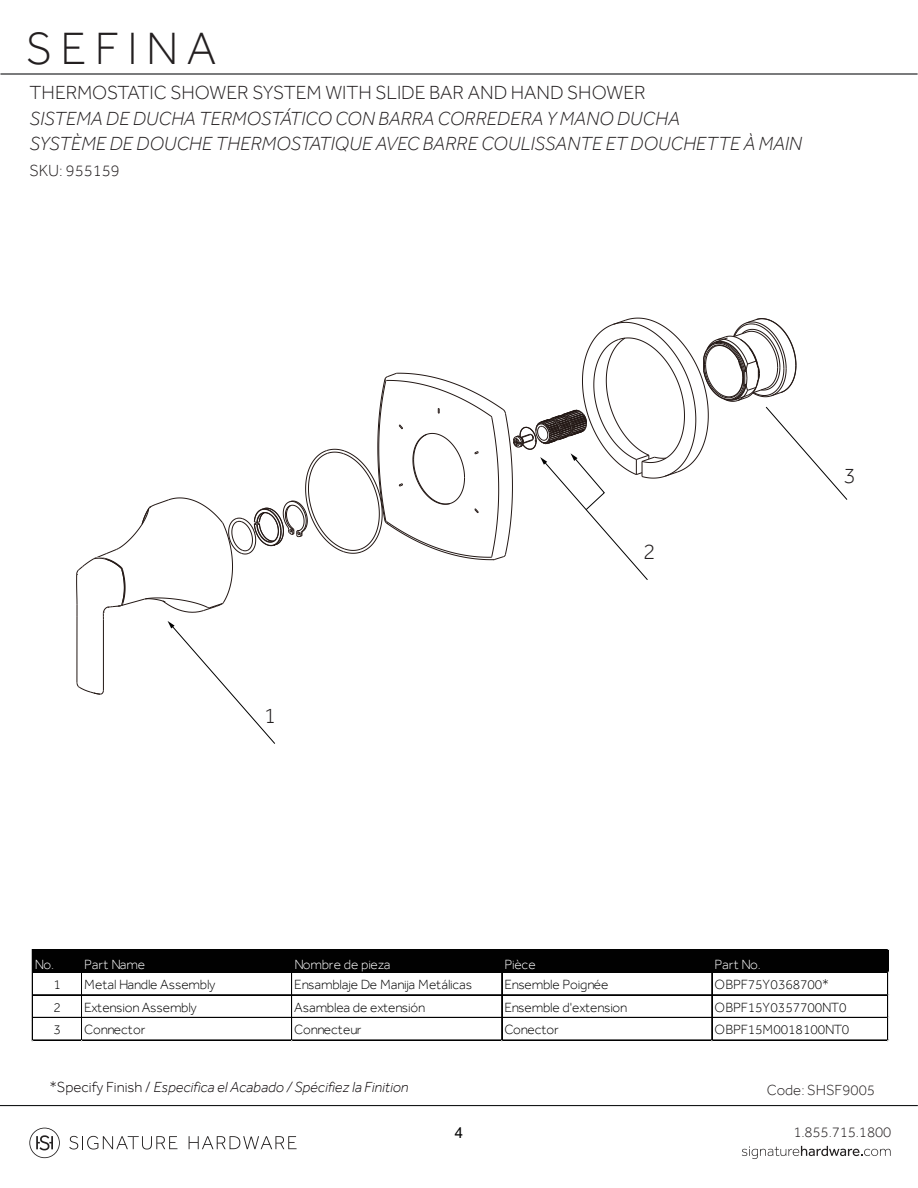
<style>
.page{position:relative;width:918px;height:1188px;background:#fff}
.page>*{position:absolute;margin:0;border:0;box-sizing:border-box;transform-origin:0 0}
.t1{font:300 46.5px "Effra";letter-spacing:.18em;color:#231f20}
.t2{font:300 22.5px "Effra";color:#231f20}
.t3{font:italic 300 19.5px/25.5px "Effra";color:#231f20}
.t4{font:300 19.5px "Effra";color:#231f20}
.t5{font:300 16.5px "Effra";color:#231f20}
.t6{font:italic 300 15px "Effra";color:#070204}
.t7{font:300 15px "Effra";letter-spacing:-.01em;color:#231f20}
.t8{font:300 15px "Effra";color:#252020}
.t9{font:15px "Arial";color:#010101}
.t10{font:300 13.65px "Effra";letter-spacing:-.005em;color:#010101}
.t11{font:300 13.65px "Effra";letter-spacing:-.005em;color:#fff}
.s1{font-style:normal}
.s2{color:#231f20}
</style>
<div class="page">
<svg style="left:29px;top:1128px;width:31px;height:30px"></svg>
<svg style="left:69px;top:1136px;width:108px;height:14px"></svg>
<svg style="left:189px;top:1136px;width:108px;height:13px"></svg>
<hr style="left:0;top:1105px;width:918px;height:1px;background:#151718">
<svg style="left:742px;top:1146px;width:149px;height:13px"></svg>
<div style="left:33px;top:950px;width:855px;height:23px;background:#010101"></div>
<hr style="left:33px;top:949px;width:855px;height:1px;background:#010101">
<hr style="left:33px;top:994px;width:855px;height:1px;background:#010101">
<hr style="left:33px;top:995px;width:855px;height:1px;background:#010101">
<hr style="left:33px;top:1017px;width:855px;height:1px;background:#010101">
<hr style="left:32px;top:950px;width:1px;height:91px;background:#010101">
<hr style="left:81px;top:950px;width:1px;height:91px;background:#010101">
<hr style="left:82px;top:950px;width:1px;height:91px;background:#010101">
<hr style="left:291px;top:950px;width:1px;height:91px;background:#010101">
<hr style="left:292px;top:950px;width:1px;height:91px;background:#010101">
<hr style="left:501px;top:950px;width:1px;height:91px;background:#010101">
<hr style="left:502px;top:950px;width:1px;height:91px;background:#010101">
<hr style="left:712px;top:950px;width:1px;height:91px;background:#010101">
<hr style="left:33px;top:1040px;width:855px;height:1px;background:#010101">
<hr style="left:887px;top:950px;width:1px;height:91px;background:#010101">
<hr style="left:888px;top:950px;width:1px;height:91px;background:#010101">
<svg style="left:76px;top:318px;width:772px;height:426px"></svg>
<hr style="left:0;top:73px;width:918px;height:2px;background:#151718">
<h1 class="t1" style="left:26px;top:20px;width:192px">SEFINA</h1>
<h3 class="t4" style="left:30px;top:81px;width:618px">THERMOSTATIC SHOWER SYSTEM WITH SLIDE BAR AND HAND SHOWER</h3>
<h3 class="t3" style="left:30px;top:105px;width:774px">SISTEMA DE DUCHA TERMOSTÁTICO CON BARRA CORREDERA Y MANO DUCHA<br>SYSTÈME DE DOUCHE THERMOSTATIQUE AVEC BARRE COULISSANTE ET DOUCHETTE À MAIN</h3>
<p class="t5" style="left:30px;top:160px;width:92px">SKU: 955159</p>
<h2 class="t2" style="left:264px;top:702px;width:14px">1</h2>
<h2 class="t2" style="left:643px;top:538px;width:14px">2</h2>
<h2 class="t2" style="left:844px;top:462px;width:14px">3</h2>
<p class="t11" style="left:35px;top:957px;width:112px">No. Part Name</p>
<p class="t11" style="left:294px;top:957px;width:98px">Nombre de pieza</p>
<p class="t11" style="left:504px;top:957px;width:33px">Pièce</p>
<p class="t11" style="left:714px;top:957px;width:48px">Part No.</p>
<p class="t10" style="left:53px;top:977px;width:9px">1</p>
<p class="t10" style="left:84px;top:977px;width:133px">Metal Handle Assembly</p>
<p class="t10" style="left:294px;top:977px;width:179px">Ensamblaje De Manija Metálicas</p>
<p class="t10" style="left:504px;top:977px;width:106px">Ensemble Poignée</p>
<p class="t10" style="left:714px;top:977px;width:116px">OBPF75Y0368700*</p>
<p class="t10" style="left:53px;top:999px;width:9px">2</p>
<p class="t10" style="left:84px;top:999px;width:114px">ExtensionAssembly</p>
<p class="t10" style="left:294px;top:999px;width:133px">Asamblea de extensión</p>
<p class="t10" style="left:504px;top:999px;width:125px">Ensemble d'extension</p>
<p class="t10" style="left:714px;top:999px;width:134px">OBPF15Y0357700NT0</p>
<p class="t10" style="left:53px;top:1022px;width:9px">3</p>
<p class="t10" style="left:84px;top:1022px;width:63px">Connector</p>
<p class="t10" style="left:294px;top:1022px;width:69px">Connecteur</p>
<p class="t10" style="left:504px;top:1022px;width:56px">Conector</p>
<p class="t10" style="left:714px;top:1022px;width:136px">OBPF15M0018100NT0</p>
<p class="t6" style="left:49px;top:1078px;width:361px"><span class="s1">*Specify Finish /</span> Especifica el Acabado / Spécifiez la Finition</p>
<p class="t8" style="left:767px;top:1081px;width:110px"><span class="s2">Code:</span> SHSF9005</p>
<p class="t9" style="left:455px;top:1123px;width:10px">4</p>
<p class="t7" style="left:793px;top:1124px;width:99px">1.855.715.1800</p>
</div>
